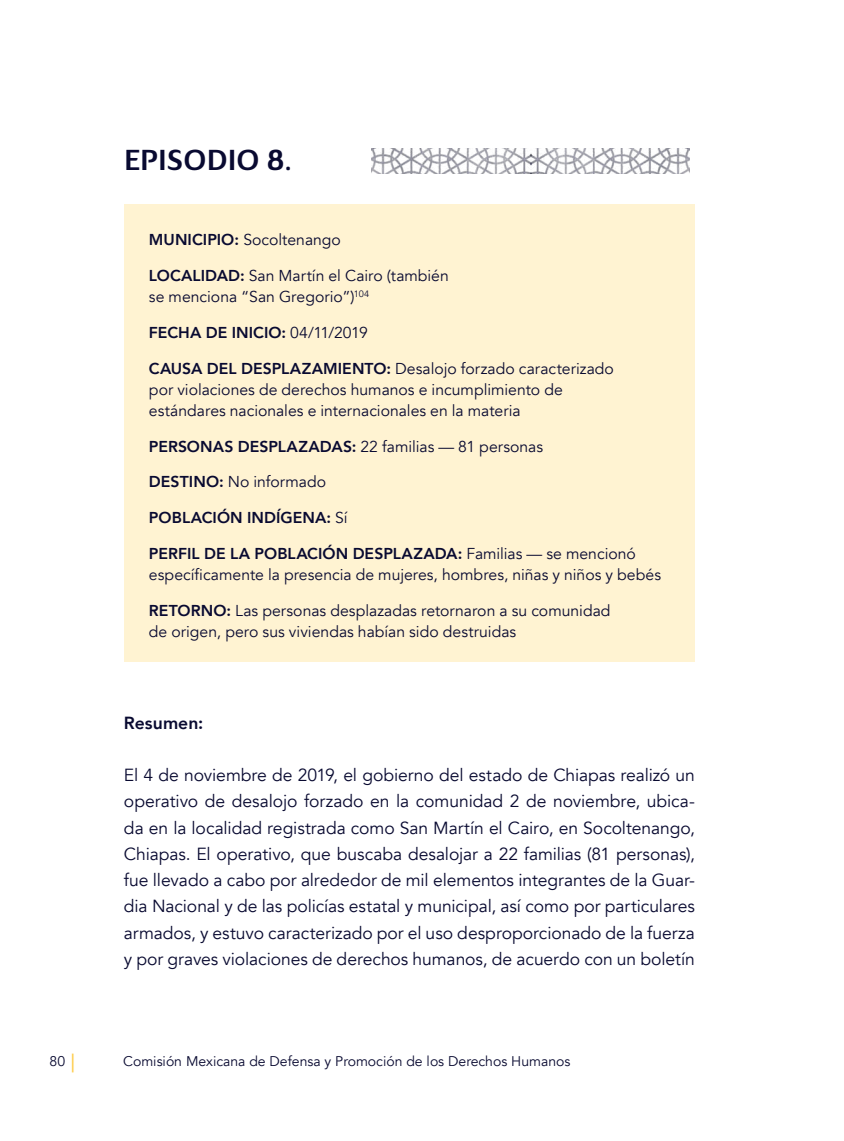
<style>
.page{position:relative;width:844px;height:1141px;background:#fff}
.page>*{position:absolute;margin:0;border:0;box-sizing:border-box;transform-origin:0 0}
.t1{font:500 28px "Nula";letter-spacing:-.005em;color:#090a31}
.t2{font:17.5px/26.2px "Avenir";letter-spacing:-.005em;color:#090a31;text-align:justify}
.t3{font:800 17.5px "Avenir";letter-spacing:.005em;color:#090a31}
.t4{font:15.75px/21px "Avenir";color:#090a31}
.t5{font:800 15.75px "Avenir";letter-spacing:.005em;color:#090a31}
.t6{font:14px "Avenir";color:#090a31}
.s1{font-weight:800}
.s2{font-weight:400}
.s3{font-size:24.5px;color:#fecd4d}
</style>
<div class="page">
<div style="left:124px;top:205px;width:570px;height:457px;background:#fff3d2"></div>
<img style="left:371px;top:149px;width:318px;height:24px">
<h1 class="t1" style="left:124px;top:143px;width:169px">EPISODIO 8.</h1>
<p class="t4" style="left:149px;top:229px;width:193px"><span class="s1">MUNICIPIO:</span> Socoltenango</p>
<p class="t4" style="left:149px;top:265px;width:301px"><span class="s1">LOCALIDAD:</span> San Martín el Cairo (también se menciona “San Gregorio”)<sup>104</sup></p>
<p class="t5" style="left:149px;top:320px;width:220px">FECHA DE INICIO: <span class="s2">04/11/2019</span></p>
<p class="t4" style="left:149px;top:358px;width:466px"><span class="s1">CAUSA DEL DESPLAZAMIENTO:</span> Desalojo forzado caracterizado por violaciones de derechos humanos e incumplimiento de estándares nacionales e internacionales en la materia</p>
<p class="t4" style="left:149px;top:436px;width:395px"><span class="s1">PERSONAS DESPLAZADAS:</span> 22 familias — 81 personas</p>
<p class="t4" style="left:149px;top:472px;width:179px"><span class="s1">DESTINO:</span> No informado</p>
<p class="t5" style="left:149px;top:506px;width:200px">POBLACIÓN INDÍGENA: <span class="s2">Sí</span></p>
<p class="t4" style="left:149px;top:544px;width:513px"><span class="s1">PERFIL DE LA POBLACIÓN DESPLAZADA:</span> Familias — se mencionó específicamente la presencia de mujeres, hombres, niñas y niños y bebés</p>
<p class="t4" style="left:149px;top:600px;width:463px"><span class="s1">RETORNO:</span> Las personas desplazadas retornaron a su comunidad de origen, pero sus viviendas habían sido destruidas</p>
<p class="t3" style="left:124px;top:709px;width:81px">Resumen:</p>
<p class="t2" style="left:124px;top:762px;width:572px">El 4 de noviembre de 2019, el gobierno del estado de Chiapas realizó un operativo de desalojo forzado en la comunidad 2 de noviembre, ubica&shy;da en la localidad registrada como San Martín el Cairo, en Socoltenango, Chiapas. El operativo, que buscaba desalojar a 22 familias (81 personas), fue llevado a cabo por alrededor de mil elementos integrantes de la Guar&shy;dia Nacional y de las policías estatal y municipal, así como por particulares armados, y estuvo caracterizado por el uso desproporcionado de la fuerza y por graves violaciones de derechos humanos, de acuerdo con un boletín</p>
<p class="t6" style="left:50px;top:1053px;width:27px">80 <span class="s3">|</span></p>
<p class="t6" style="left:123px;top:1053px;width:448px">Comisión Mexicana de Defensa y Promoción de los Derechos Humanos</p>
</div>
